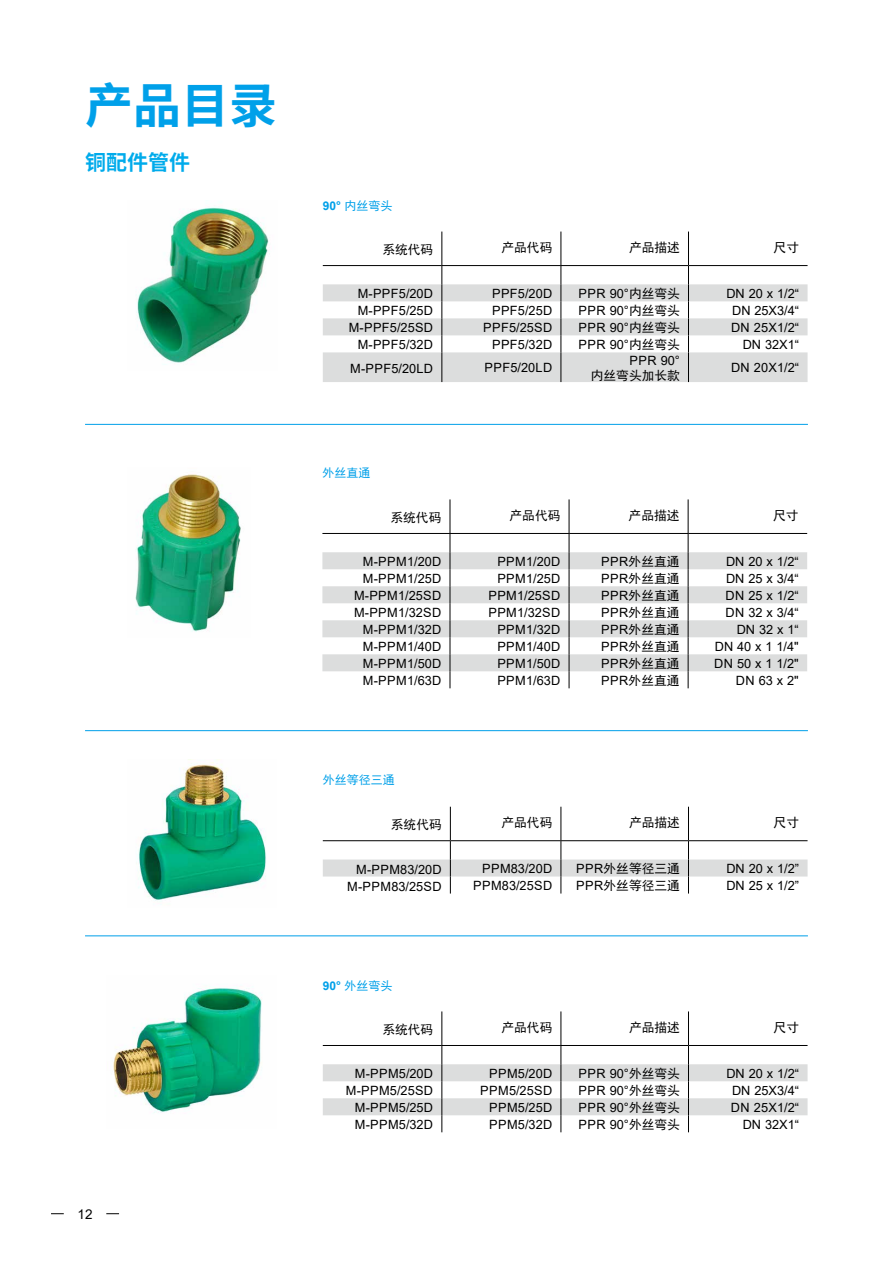
<style>
.page{position:relative;width:893px;height:1263px;background:#fff}
.page>*{position:absolute;margin:0;border:0;box-sizing:border-box;transform-origin:0 0}
.t1{font:700 48px "Noto Sans Hans";color:#00a0e9}
.t2{font:700 21px "Noto Sans Hans";color:#00abeb}
.t3{font:13.5px "Arial";color:#000}
.t4{font:12.75px "Arial";letter-spacing:.02em;color:#000}
.t5{font:12.75px "Sim Hei";color:#000}
.t6{font:12px "Sim Hei";color:#00a0e9}
.s1{font-family:"Arial";font-weight:700}
.s2{font-family:"Sim Hei"}
.s3{font-family:"Arial"}
</style>
<div class="page">
<svg style="left:106px;top:1213px;width:13px;height:1px"></svg>
<svg style="left:51px;top:1213px;width:13px;height:1px"></svg>
<svg style="left:323px;top:284px;width:484px;height:98px;fill:#dcdddd"></svg>
<hr style="left:441px;top:232px;width:1px;height:33px;background:#000">
<hr style="left:561px;top:232px;width:1px;height:33px;background:#000">
<hr style="left:688px;top:232px;width:1px;height:33px;background:#000">
<hr style="left:323px;top:265px;width:119px;height:1px;background:#000">
<hr style="left:442px;top:265px;width:119px;height:1px;background:#000">
<hr style="left:561px;top:265px;width:127px;height:1px;background:#000">
<hr style="left:688px;top:265px;width:119px;height:1px;background:#000">
<svg style="left:441px;top:266px;width:1px;height:86px"></svg>
<svg style="left:561px;top:266px;width:1px;height:86px"></svg>
<hr style="left:441px;top:352px;width:1px;height:30px;background:#000">
<hr style="left:561px;top:352px;width:1px;height:30px;background:#000">
<svg style="left:688px;top:266px;width:1px;height:86px"></svg>
<hr style="left:688px;top:352px;width:1px;height:30px;background:#000">
<hr style="left:441px;top:1011px;width:1px;height:34px;background:#000">
<hr style="left:561px;top:1011px;width:1px;height:34px;background:#000">
<hr style="left:688px;top:1011px;width:1px;height:34px;background:#000">
<hr style="left:323px;top:1045px;width:119px;height:1px;background:#000">
<hr style="left:442px;top:1045px;width:119px;height:1px;background:#000">
<hr style="left:561px;top:1045px;width:127px;height:1px;background:#000">
<hr style="left:688px;top:1045px;width:119px;height:1px;background:#000">
<svg style="left:323px;top:1046px;width:484px;height:86px"></svg>
<hr style="left:85px;top:424px;width:723px;height:1px;background:#00a0e9">
<hr style="left:85px;top:730px;width:723px;height:1px;background:#00a0e9">
<hr style="left:85px;top:935px;width:723px;height:1px;background:#00a0e9">
<svg style="left:322px;top:552px;width:485px;height:119px;fill:#dcdddd"></svg>
<hr style="left:450px;top:499px;width:1px;height:34px;background:#000">
<hr style="left:569px;top:499px;width:1px;height:34px;background:#000">
<hr style="left:688px;top:499px;width:1px;height:34px;background:#000">
<hr style="left:322px;top:533px;width:128px;height:1px;background:#000">
<hr style="left:450px;top:533px;width:119px;height:1px;background:#000">
<hr style="left:569px;top:533px;width:119px;height:1px;background:#000">
<hr style="left:688px;top:533px;width:119px;height:1px;background:#000">
<svg style="left:450px;top:534px;width:1px;height:154px"></svg>
<svg style="left:569px;top:534px;width:1px;height:154px"></svg>
<svg style="left:688px;top:534px;width:1px;height:154px"></svg>
<hr style="left:450px;top:807px;width:1px;height:33px;background:#000">
<hr style="left:561px;top:807px;width:1px;height:33px;background:#000">
<hr style="left:688px;top:807px;width:1px;height:33px;background:#000">
<hr style="left:323px;top:840px;width:127px;height:1px;background:#000">
<hr style="left:450px;top:840px;width:111px;height:1px;background:#000">
<hr style="left:561px;top:840px;width:127px;height:1px;background:#000">
<hr style="left:688px;top:840px;width:119px;height:1px;background:#000">
<svg style="left:323px;top:841px;width:484px;height:52px"></svg>
<img style="left:136px;top:207px;width:133px;height:158px">
<img style="left:135px;top:474px;width:106px;height:158px">
<img style="left:113px;top:988px;width:149px;height:125px">
<img style="left:138px;top:759px;width:128px;height:143px">
<h1 class="t1" style="left:85px;top:79px;width:193px">产品目录</h1>
<h2 class="t2" style="left:85px;top:150px;width:106px">铜配件管件</h2>
<p class="t3" style="left:78px;top:1204px;width:17px">12</p>
<p class="t6" style="left:323px;top:200px;width:71px"><span class="s1">90°</span> 内丝弯头</p>
<p class="t5" style="left:382px;top:243px;width:53px">系统代码</p>
<p class="t5" style="left:501px;top:241px;width:52px">产品代码</p>
<p class="t5" style="left:629px;top:241px;width:52px">产品描述</p>
<p class="t5" style="left:774px;top:241px;width:27px">尺寸</p>
<p class="t4" style="left:358px;top:285px;width:77px">M-PPF5/20D</p>
<p class="t4" style="left:492px;top:285px;width:62px">PPF5/20D</p>
<p class="t4" style="left:578px;top:285px;width:103px">PPR 90°<span class="s2">内丝弯头</span></p>
<p class="t4" style="left:726px;top:285px;width:74px">DN 20 x 1/2“</p>
<p class="t4" style="left:358px;top:302px;width:77px">M-PPF5/25D</p>
<p class="t4" style="left:492px;top:302px;width:62px">PPF5/25D</p>
<p class="t4" style="left:578px;top:302px;width:103px">PPR 90°<span class="s2">内丝弯头</span></p>
<p class="t4" style="left:732px;top:302px;width:68px">DN 25X3/4“</p>
<p class="t4" style="left:349px;top:319px;width:86px">M-PPF5/25SD</p>
<p class="t4" style="left:483px;top:319px;width:71px">PPF5/25SD</p>
<p class="t4" style="left:578px;top:319px;width:103px">PPR 90°<span class="s2">内丝弯头</span></p>
<p class="t4" style="left:731px;top:319px;width:70px">DN 25X1/2“</p>
<p class="t4" style="left:358px;top:336px;width:77px">M-PPF5/32D</p>
<p class="t4" style="left:492px;top:336px;width:62px">PPF5/32D</p>
<p class="t4" style="left:578px;top:336px;width:103px">PPR 90°<span class="s2">内丝弯头</span></p>
<p class="t4" style="left:743px;top:336px;width:58px">DN 32X1“</p>
<p class="t4" style="left:350px;top:359px;width:85px">M-PPF5/20LD</p>
<p class="t4" style="left:484px;top:359px;width:69px">PPF5/20LD</p>
<p class="t4" style="left:629px;top:351px;width:52px">PPR 90°</p>
<p class="t5" style="left:591px;top:369px;width:91px">内丝弯头加长款</p>
<p class="t4" style="left:731px;top:359px;width:70px">DN 20X1/2“</p>
<p class="t6" style="left:322px;top:467px;width:49px">外丝直通</p>
<p class="t5" style="left:390px;top:511px;width:52px">系统代码</p>
<p class="t5" style="left:510px;top:509px;width:52px">产品代码</p>
<p class="t5" style="left:629px;top:509px;width:52px">产品描述</p>
<p class="t5" style="left:773px;top:509px;width:27px">尺寸</p>
<p class="t4" style="left:363px;top:553px;width:80px">M-PPM1/20D</p>
<p class="t4" style="left:497px;top:552px;width:64px">PPM1/20D</p>
<p class="t5" style="left:601px;top:555px;width:80px"><span class="s3">PPR</span>外丝直通</p>
<p class="t4" style="left:726px;top:552px;width:74px">DN 20 x 1/2“</p>
<p class="t4" style="left:363px;top:570px;width:80px">M-PPM1/25D</p>
<p class="t4" style="left:497px;top:570px;width:64px">PPM1/25D</p>
<p class="t5" style="left:601px;top:572px;width:80px"><span class="s3">PPR</span>外丝直通</p>
<p class="t4" style="left:726px;top:570px;width:74px">DN 25 x 3/4“</p>
<p class="t4" style="left:354px;top:587px;width:89px">M-PPM1/25SD</p>
<p class="t4" style="left:488px;top:587px;width:73px">PPM1/25SD</p>
<p class="t5" style="left:601px;top:589px;width:80px"><span class="s3">PPR</span>外丝直通</p>
<p class="t4" style="left:725px;top:587px;width:75px">DN 25 x 1/2“</p>
<p class="t4" style="left:354px;top:604px;width:89px">M-PPM1/32SD</p>
<p class="t4" style="left:488px;top:604px;width:73px">PPM1/32SD</p>
<p class="t5" style="left:601px;top:606px;width:80px"><span class="s3">PPR</span>外丝直通</p>
<p class="t4" style="left:725px;top:604px;width:75px">DN 32 x 3/4“</p>
<p class="t4" style="left:363px;top:621px;width:80px">M-PPM1/32D</p>
<p class="t4" style="left:497px;top:621px;width:64px">PPM1/32D</p>
<p class="t5" style="left:601px;top:623px;width:80px"><span class="s3">PPR</span>外丝直通</p>
<p class="t4" style="left:737px;top:621px;width:63px">DN 32 x 1“</p>
<p class="t4" style="left:363px;top:638px;width:80px">M-PPM1/40D</p>
<p class="t4" style="left:497px;top:638px;width:64px">PPM1/40D</p>
<p class="t5" style="left:601px;top:640px;width:80px"><span class="s3">PPR</span>外丝直通</p>
<p class="t4" style="left:715px;top:638px;width:85px">DN 40 x 1 1/4"</p>
<p class="t4" style="left:363px;top:655px;width:80px">M-PPM1/50D</p>
<p class="t4" style="left:497px;top:655px;width:64px">PPM1/50D</p>
<p class="t5" style="left:601px;top:657px;width:80px"><span class="s3">PPR</span>外丝直通</p>
<p class="t4" style="left:714px;top:655px;width:86px">DN 50 x 1 1/2"</p>
<p class="t4" style="left:363px;top:672px;width:80px">M-PPM1/63D</p>
<p class="t4" style="left:497px;top:672px;width:64px">PPM1/63D</p>
<p class="t5" style="left:601px;top:674px;width:80px"><span class="s3">PPR</span>外丝直通</p>
<p class="t4" style="left:736px;top:672px;width:64px">DN 63 x 2"</p>
<p class="t6" style="left:323px;top:773px;width:73px">外丝等径三通</p>
<p class="t5" style="left:391px;top:818px;width:52px">系统代码</p>
<p class="t5" style="left:501px;top:816px;width:52px">产品代码</p>
<p class="t5" style="left:629px;top:816px;width:52px">产品描述</p>
<p class="t5" style="left:774px;top:816px;width:27px">尺寸</p>
<p class="t4" style="left:356px;top:860px;width:87px">M-PPM83/20D</p>
<p class="t4" style="left:482px;top:860px;width:72px">PPM83/20D</p>
<p class="t5" style="left:576px;top:862px;width:105px"><span class="s3">PPR</span>外丝等径三通</p>
<p class="t4" style="left:726px;top:860px;width:74px">DN 20 x 1/2”</p>
<p class="t4" style="left:347px;top:877px;width:96px">M-PPM83/25SD</p>
<p class="t4" style="left:473px;top:877px;width:81px">PPM83/25SD</p>
<p class="t5" style="left:576px;top:879px;width:105px"><span class="s3">PPR</span>外丝等径三通</p>
<p class="t4" style="left:726px;top:877px;width:74px">DN 25 x 1/2”</p>
<p class="t6" style="left:323px;top:980px;width:71px"><span class="s1">90°</span> 外丝弯头</p>
<p class="t5" style="left:382px;top:1023px;width:53px">系统代码</p>
<p class="t5" style="left:501px;top:1021px;width:52px">产品代码</p>
<p class="t5" style="left:629px;top:1021px;width:52px">产品描述</p>
<p class="t5" style="left:774px;top:1021px;width:27px">尺寸</p>
<p class="t4" style="left:355px;top:1065px;width:80px">M-PPM5/20D</p>
<p class="t4" style="left:489px;top:1064px;width:64px">PPM5/20D</p>
<p class="t4" style="left:578px;top:1064px;width:103px">PPR 90°<span class="s2">外丝弯头</span></p>
<p class="t4" style="left:726px;top:1064px;width:74px">DN 20 x 1/2“</p>
<p class="t4" style="left:346px;top:1082px;width:89px">M-PPM5/25SD</p>
<p class="t4" style="left:480px;top:1081px;width:73px">PPM5/25SD</p>
<p class="t4" style="left:578px;top:1081px;width:103px">PPR 90°<span class="s2">外丝弯头</span></p>
<p class="t4" style="left:732px;top:1081px;width:68px">DN 25X3/4“</p>
<p class="t4" style="left:355px;top:1099px;width:80px">M-PPM5/25D</p>
<p class="t4" style="left:489px;top:1098px;width:64px">PPM5/25D</p>
<p class="t4" style="left:578px;top:1098px;width:103px">PPR 90°<span class="s2">外丝弯头</span></p>
<p class="t4" style="left:731px;top:1098px;width:70px">DN 25X1/2“</p>
<p class="t4" style="left:355px;top:1116px;width:80px">M-PPM5/32D</p>
<p class="t4" style="left:489px;top:1115px;width:64px">PPM5/32D</p>
<p class="t4" style="left:578px;top:1115px;width:103px">PPR 90°<span class="s2">外丝弯头</span></p>
<p class="t4" style="left:743px;top:1115px;width:58px">DN 32X1“</p>
</div>
